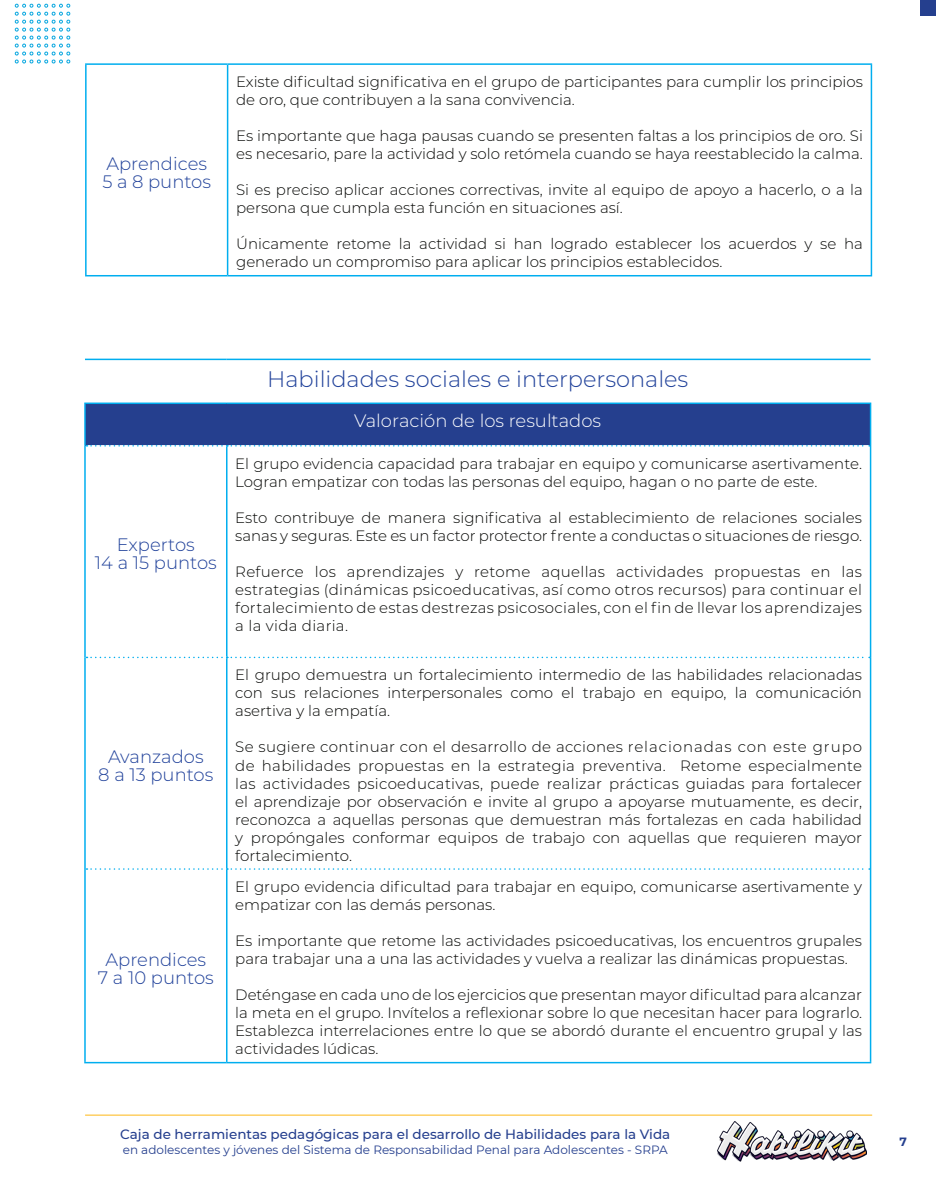
<style>
.page{position:relative;width:936px;height:1191px;background:#fff}
.page>*{position:absolute;margin:0;border:0;box-sizing:border-box;transform-origin:0 0}
.t1{font:300 22.5px "Montserrat";color:#20419a}
.t2{font:300 18px "Montserrat";color:#20419a}
.t3{font:300 18px "Montserrat";color:#fff}
.Bloque_de_texto{font:300 15px/18px "Montserrat";color:#040503}
.t4{font:500 13.5px "Montserrat";color:#253f8e}
.t5{font:12px "Montserrat";color:#253f8e}
.t6{font:700 12px "Montserrat";color:#253f8e}
</style>
<div class="page">
<img style="left:718px;top:1121px;width:148px;height:41px">
<hr style="left:85px;top:1114px;width:787px;height:2px;background:#fecf63">
<svg style="left:15px;top:3px;width:56px;height:61px"></svg>
<div style="left:920px;top:0;width:15px;height:16px;background:#253f8e"></div>
<hr style="left:85px;top:65px;width:2px;height:210px;background:#00aeef">
<hr style="left:227px;top:63px;width:645px;height:2px;background:#00aeef">
<hr style="left:227px;top:65px;width:1px;height:210px;background:#00aeef">
<hr style="left:85px;top:275px;width:142px;height:1px;background:#00aeef">
<hr style="left:227px;top:275px;width:645px;height:1px;background:#00aeef">
<hr style="left:870px;top:65px;width:2px;height:210px;background:#00aeef">
<hr style="left:85px;top:63px;width:142px;height:2px;background:#00aeef">
<div style="left:85px;top:403px;width:785px;height:43px;background:#253f8e"></div>
<hr style="left:85px;top:358px;width:142px;height:2px;background:#00aeef">
<hr style="left:227px;top:358px;width:643px;height:2px;background:#00aeef">
<hr style="left:84px;top:402px;width:143px;height:2px;background:#00aeef">
<hr style="left:84px;top:404px;width:2px;height:42px;background:#00aeef">
<hr style="left:227px;top:402px;width:644px;height:2px;background:#00aeef">
<hr style="left:869px;top:404px;width:2px;height:42px;background:#00aeef">
<hr style="left:84px;top:446px;width:2px;height:211px;background:#00aeef">
<hr style="left:226px;top:446px;width:1px;height:210px;background:#00aeef">
<hr style="left:84px;top:657px;width:2px;height:212px;background:#00aeef">
<hr style="left:226px;top:658px;width:1px;height:210px;background:#00aeef">
<hr style="left:84px;top:869px;width:2px;height:192px;background:#00aeef">
<hr style="left:226px;top:869px;width:1px;height:192px;background:#00aeef">
<hr style="left:84px;top:1061px;width:143px;height:2px;background:#00aeef">
<hr style="left:227px;top:1061px;width:644px;height:2px;background:#00aeef">
<svg style="left:86px;top:445px;width:783px;height:1px"></svg>
<hr style="left:869px;top:446px;width:2px;height:211px;background:#00aeef">
<hr style="left:869px;top:657px;width:2px;height:212px;background:#00aeef">
<hr style="left:869px;top:869px;width:2px;height:192px;background:#00aeef">
<svg style="left:86px;top:656px;width:784px;height:2px"></svg>
<svg style="left:86px;top:868px;width:784px;height:1px"></svg>
<p class="t2" style="left:106px;top:151px;width:102px">Aprendices</p>
<p class="t2" style="left:102px;top:169px;width:110px">5 a 8 puntos</p>
<p class="Bloque_de_texto" style="left:236px;top:72px;width:628px">Existe dificultad significativa en el grupo de participantes para cumplir los principios de oro, que contribuyen a la sana convivencia.</p>
<p class="Bloque_de_texto" style="left:236px;top:126px;width:628px">Es importante que haga pausas cuando se presenten faltas a los principios de oro. Si es necesario, pare la actividad y solo retómela cuando se haya reestablecido la calma.</p>
<p class="Bloque_de_texto" style="left:236px;top:180px;width:628px">Si es preciso aplicar acciones correctivas, invite al equipo de apoyo a hacerlo, o a la persona que cumpla esta función en situaciones así.</p>
<p class="Bloque_de_texto" style="left:236px;top:234px;width:628px">Únicamente retome la actividad si han logrado establecer los acuerdos y se ha generado un compromiso para aplicar los principios establecidos.</p>
<p class="t2" style="left:117px;top:533px;width:79px">Expertos</p>
<p class="t2" style="left:95px;top:551px;width:123px">14 a 15 puntos</p>
<p class="t2" style="left:108px;top:744px;width:97px">Avanzados</p>
<p class="t2" style="left:98px;top:762px;width:117px">8 a 13 puntos</p>
<p class="t2" style="left:105px;top:947px;width:102px">Aprendices</p>
<p class="t2" style="left:98px;top:965px;width:117px">7 a 10 puntos</p>
<p class="t1" style="left:267px;top:364px;width:423px">Habilidades sociales e interpersonales</p>
<p class="t3" style="left:354px;top:408px;width:248px">Valoración de los resultados</p>
<p class="Bloque_de_texto" style="left:235px;top:454px;width:628px">El grupo evidencia capacidad para trabajar en equipo y comunicarse asertivamente.<br>Logran empatizar con todas las personas del equipo, hagan o no parte de este.</p>
<p class="Bloque_de_texto" style="left:235px;top:508px;width:628px">Esto contribuye de manera significativa al establecimiento de relaciones sociales sanas y seguras. Este es un factor protector frente a conductas o situaciones de riesgo.</p>
<p class="Bloque_de_texto" style="left:235px;top:562px;width:628px;text-align:justify">Refuerce los aprendizajes y retome aquellas actividades propuestas en las estrategias (dinámicas psicoeducativas, así como otros recursos) para continuar el fortalecimiento de estas destrezas psicosociales, con el fin de llevar los aprendizajes a la vida diaria.</p>
<p class="Bloque_de_texto" style="left:235px;top:665px;width:628px;text-align:justify">El grupo demuestra un fortalecimiento intermedio de las habilidades relacionadas con sus relaciones interpersonales como el trabajo en equipo, la comunicación asertiva y la empatía.</p>
<p class="Bloque_de_texto" style="left:235px;top:737px;width:628px;text-align:justify">Se sugiere continuar con el desarrollo de acciones relacionadas con este grupo de habilidades propuestas en la estrategia preventiva. Retome especialmente las actividades psicoeducativas, puede realizar prácticas guiadas para fortalecer el aprendizaje por observación e invite al grupo a apoyarse mutuamente, es decir, reconozca a aquellas personas que demuestran más fortalezas en cada habilidad y propóngales conformar equipos de trabajo con aquellas que requieren mayor fortalecimiento.</p>
<p class="Bloque_de_texto" style="left:235px;top:877px;width:628px">El grupo evidencia dificultad para trabajar en equipo, comunicarse asertivamente y empatizar con las demás personas.</p>
<p class="Bloque_de_texto" style="left:235px;top:931px;width:628px">Es importante que retome las actividades psicoeducativas, los encuentros grupales para trabajar una a una las actividades y vuelva a realizar las dinámicas propuestas.</p>
<p class="Bloque_de_texto" style="left:235px;top:985px;width:628px;text-align:justify">Deténgase en cada uno de los ejercicios que presentan mayor dificultad para alcanzar la meta en el grupo. Invítelos a reflexionar sobre lo que necesitan hacer para lograrlo.<br>Establezca interrelaciones entre lo que se abordó durante el encuentro grupal y las actividades lúdicas.</p>
<p class="t4" style="left:120px;top:1125px;width:551px">Caja de herramientas pedagógicas para el desarrollo de Habilidades para la Vida</p>
<p class="t5" style="left:123px;top:1141px;width:546px">en adolescentes y jóvenes del Sistema de Responsabilidad Penal para Adolescentes - SRPA</p>
<p class="t6" style="left:899px;top:1133px;width:9px">7</p>
</div>
